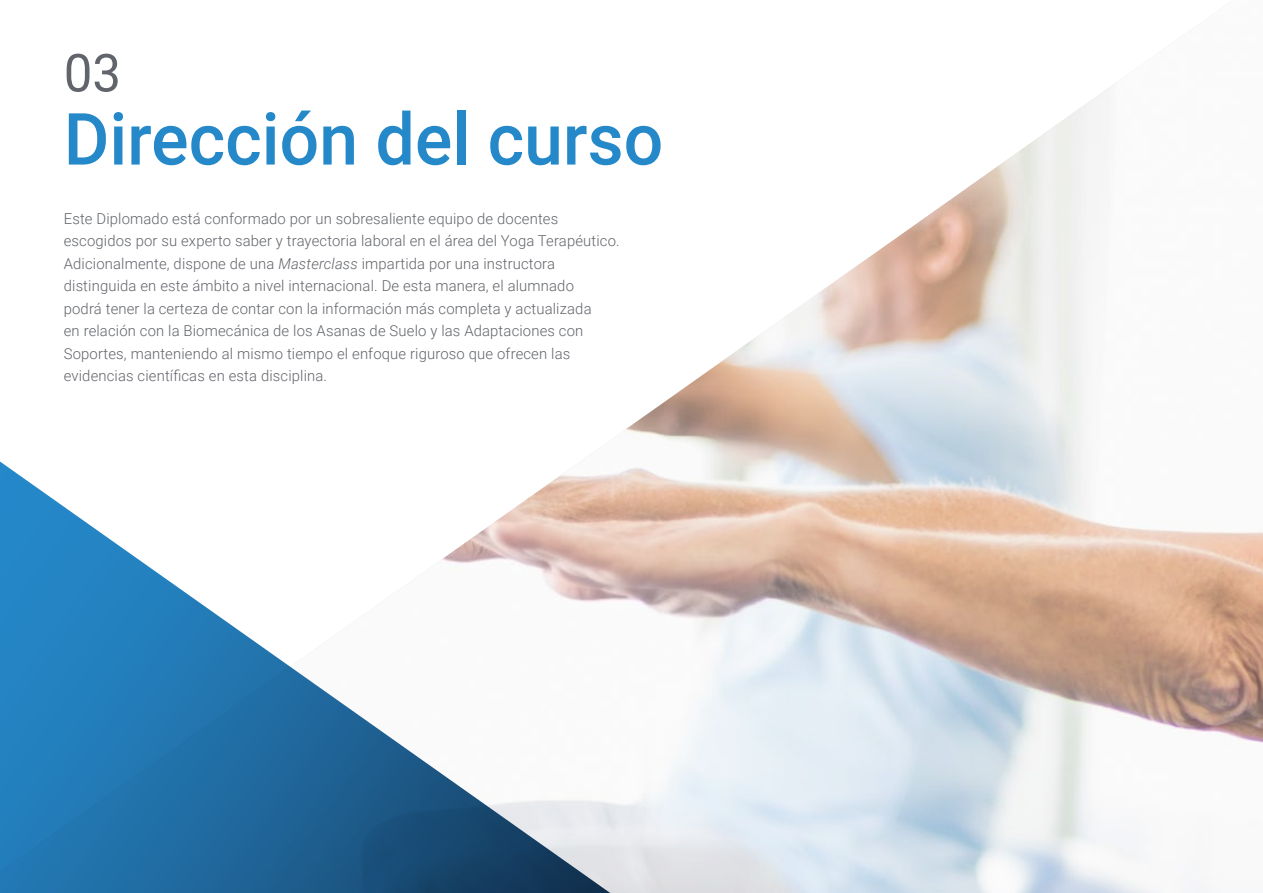
<style>
.page{position:relative;width:1263px;height:893px;background:#fff}
.page>*{position:absolute;margin:0;border:0;box-sizing:border-box;transform-origin:0 0}
.t1{font:500 72px "Roboto";color:#2488c9}
.t2{font:52.5px "Roboto";color:#61646a}
.t3{font:300 15px/22.5px "Roboto";letter-spacing:.01em;color:#61646a}
.s1{font-style:italic}
</style>
<div class="page">
<img style="left:621px;top:19px;width:642px;height:874px">
<svg style="left:0;top:446px;width:640px;height:447px"></svg>
<h2 class="t2" style="left:64px;top:36px;width:59px">03</h2>
<h1 class="t1" style="left:64px;top:89px;width:601px">Dirección del curso</h1>
<p class="t3" style="left:64px;top:207px;width:557px">Este Diplomado está conformado por un sobresaliente equipo de docentes escogidos por su experto saber y trayectoria laboral en el área del Yoga Terapéutico.<br>Adicionalmente, dispone de una <span class="s1">Masterclass</span> impartida por una instructora distinguida en este ámbito a nivel internacional. De esta manera, el alumnado<br>podrá tener la certeza de contar con la información más completa y actualizada<br>en relación con la Biomecánica de los Asanas de Suelo y las Adaptaciones con Soportes, manteniendo al mismo tiempo el enfoque riguroso que ofrecen las evidencias científicas en esta disciplina.</p>
</div>
